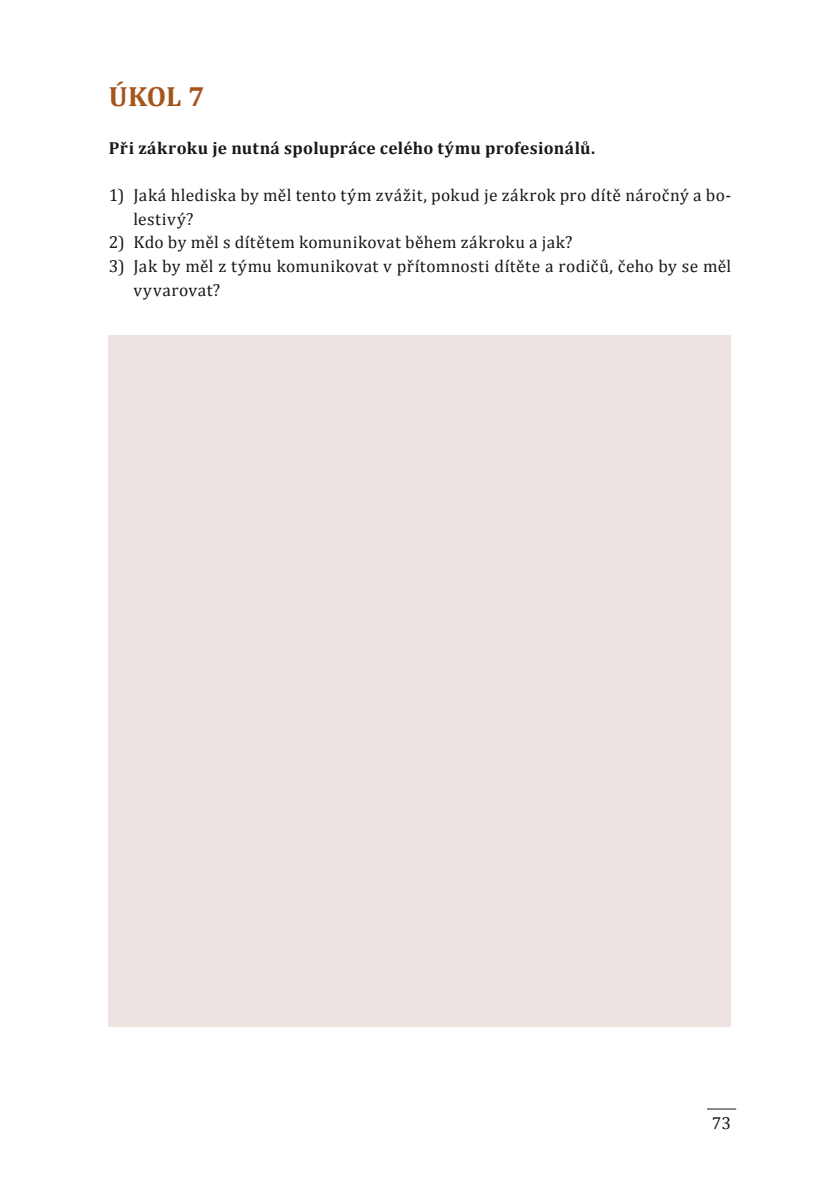
<style>
.page{position:relative;width:840px;height:1185px;background:#fff}
.page>*{position:absolute;margin:0;border:0;box-sizing:border-box;transform-origin:0 0}
.NADPIS_1{font:700 27.8px "Cambria";color:#a6541b}
.ODRAZKA_1{font:17.4px/23.6px "Cambria";letter-spacing:.025em;color:#1a171b}
.HLADKA_SAZBA{font:700 17.4px "Cambria";letter-spacing:.02em;color:#1a171b}
</style>
<div class="page">
<svg style="left:707px;top:1108px;width:28px;height:1px"></svg>
<div style="left:109px;top:336px;width:621px;height:691px;background:#ede4e1"></div>
<p class="NADPIS_1" style="left:109px;top:77px;width:97px">ÚKOL 7</p>
<p class="HLADKA_SAZBA" style="left:109px;top:135px;width:488px">Při zákroku je nutná spolupráce celého týmu profesionálů.</p>
<p class="ODRAZKA_1" style="left:133px;top:183px;width:599px;text-indent:-25px">1) Jaká hlediska by měl tento tým zvážit, pokud je zákrok pro dítě náročný a bo&shy;lestivý?</p>
<p class="ODRAZKA_1" style="left:109px;top:230px;width:465px">2) Kdo by měl s dítětem komunikovat během zákroku a jak?</p>
<p class="ODRAZKA_1" style="left:133px;top:254px;width:599px;text-indent:-25px">3) Jak by měl z týmu komunikovat v přítomnosti dítěte a rodičů, čeho by se měl vyvarovat?</p>
<p class="ODRAZKA_1" style="left:711px;top:1111px;width:21px">73</p>
</div>
